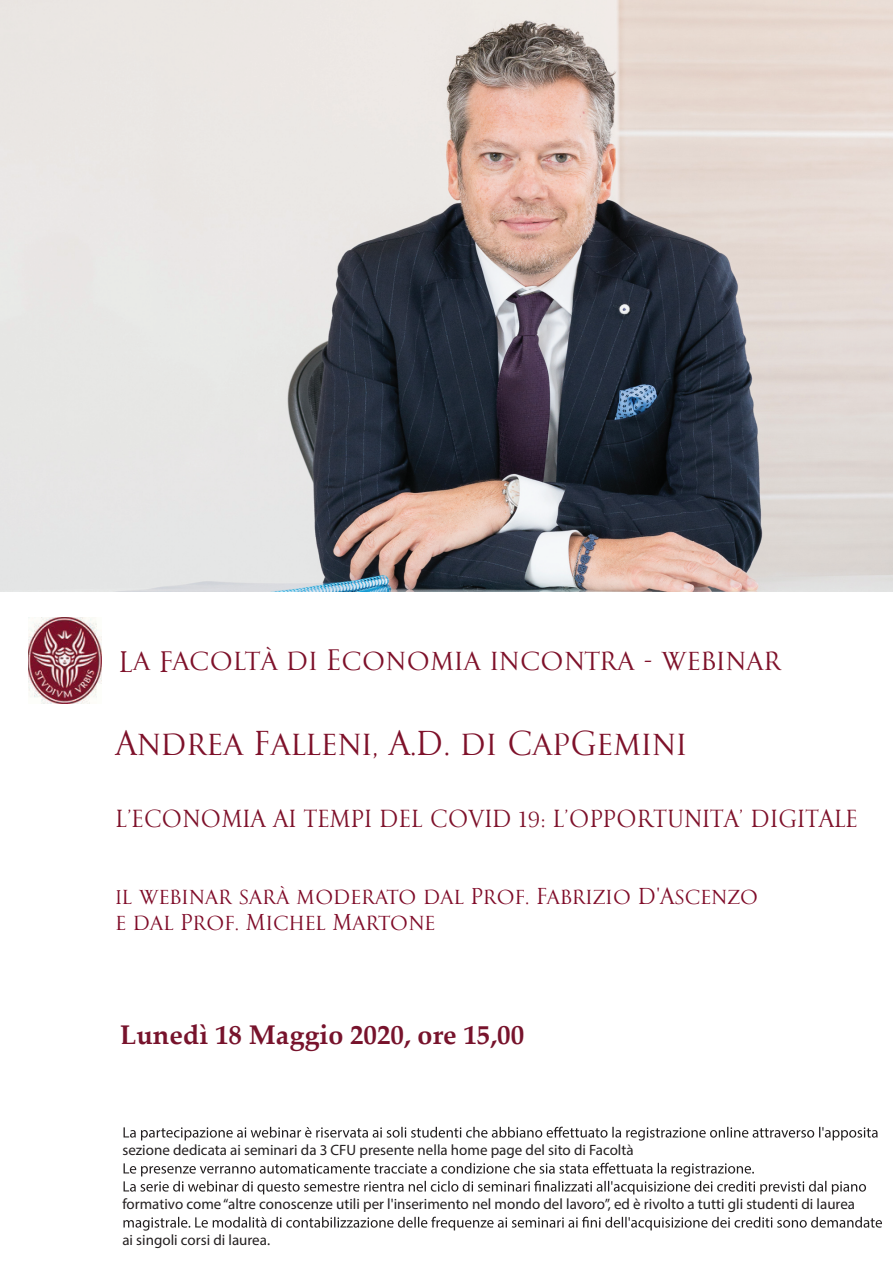
<style>
.page{position:relative;width:893px;height:1263px;background:#fff}
.page>*{position:absolute;margin:0;border:0;box-sizing:border-box;transform-origin:0 0}
.t1{font:31.5px "Pontif LPW01";color:#7e112a}
.t2{font:27px "Pontif LPW01";color:#7e112a}
.t3{font:700 27px "Palatino Linotype";color:#77132c}
.t4{font:22.5px "Pontif LPW01";color:#7e112a}
.t5{font:21px/25.2px "Pontif LPW01";color:#7f0b28}
.t6{font:15px "Myriad Pro";color:#231f20}
.s1{font-size:18px}
</style>
<div class="page">
<img style="left:29px;top:617px;width:72px;height:86px">
<svg style="left:124px;top:1127px;width:754px;height:13px"></svg>
<svg style="left:124px;top:1163px;width:742px;height:31px"></svg>
<svg style="left:123px;top:1217px;width:759px;height:13px"></svg>
<img style="left:0;top:0;width:893px;height:591px">
<h2 class="t2" style="left:119px;top:644px;width:663px">La Facoltà di Economia incontra - webinar</h2>
<h1 class="t1" style="left:116px;top:724px;width:573px">Andrea Falleni, A.D. di CapGemini</h1>
<h3 class="t4" style="left:116px;top:805px;width:744px">L’ECONOMIA AI TEMPI DEL COVID 19: L’OPPORTUNITA’ DIGITALE</h3>
<h3 class="t5" style="left:116px;top:886px;width:644px"><span class="s1">I</span>l webinar sarà moderato dal Prof. Fabrizio D'Ascenzo e dal Prof. Michel Martone</h3>
<h2 class="t3" style="left:120px;top:1016px;width:406px">Lunedì 18 Maggio 2020, ore 15,00</h2>
<p class="t6" style="left:122px;top:1141px;width:513px">sezione dedicata ai seminari da 3 CFU presente nella home page del sito di Facoltà</p>
<p class="t6" style="left:122px;top:1195px;width:734px">formativo come “altre conoscenze utili per l'inserimento nel mondo del lavoro”, ed è rivolto a tutti gli studenti di laurea</p>
<p class="t6" style="left:122px;top:1231px;width:149px">ai singoli corsi di laurea.</p>
</div>
